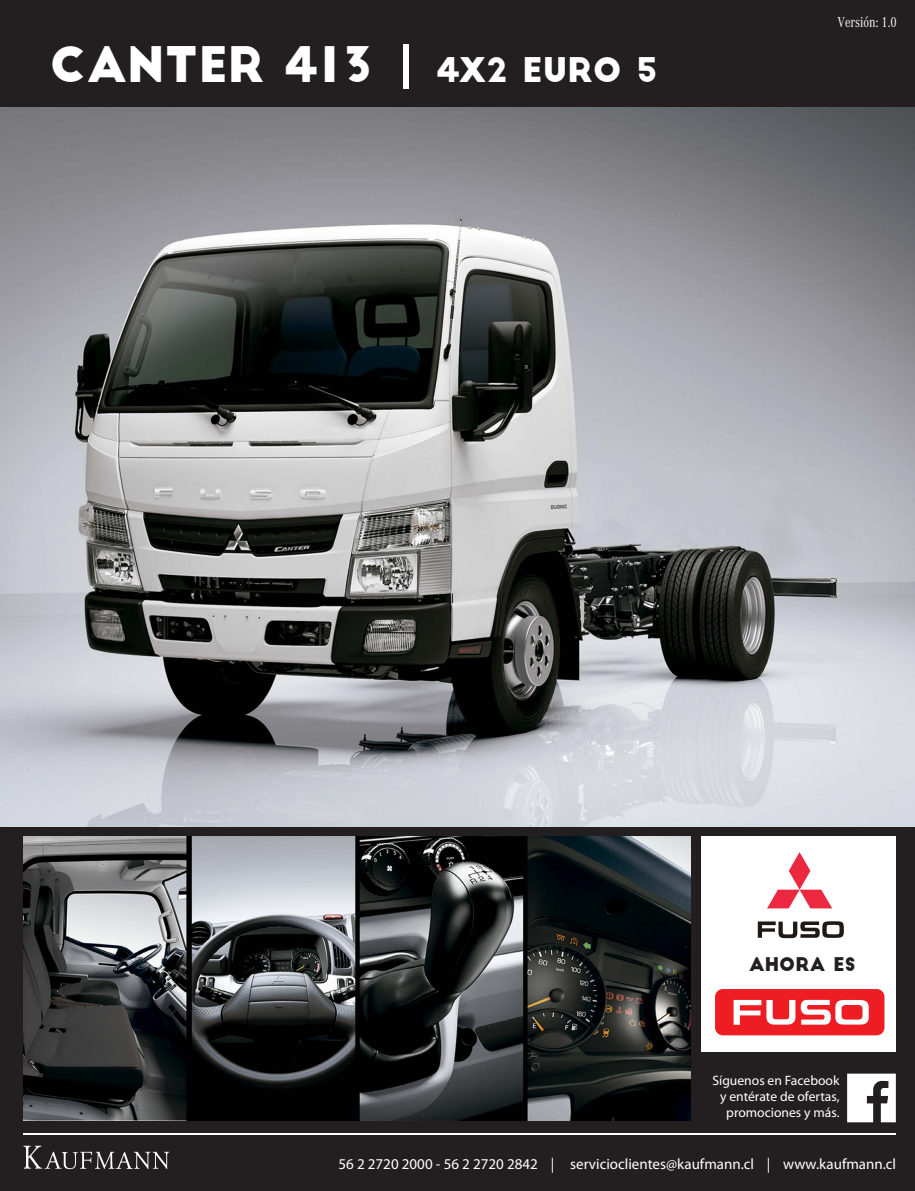
<style>
.page{position:relative;width:915px;height:1191px;background:#fff}
.page>*{position:absolute;margin:0;border:0;box-sizing:border-box;transform-origin:0 0}
.t1{font:47.85px "Big John";color:#fff}
.t2{font:33.3px "Big John";color:#fff}
.t3{font:18.45px "Big John";color:#231f20}
.t4{font:15px "Myriad Pro";color:#fff}
.t5{font:15px "Corporate A";color:#fff;scale:.8 1}
.t6{font:13.65px/16.4px "Myriad Pro";color:#fff;text-align:right}
</style>
<div class="page">
<img style="left:0;top:107px;width:914px;height:720px">
<div style="left:0;top:827px;width:914px;height:364px;background:#231f20"></div>
<div style="left:0;top:0;width:914px;height:107px;background:#231f20"></div>
<svg style="left:23px;top:1145px;width:146px;height:24px"></svg>
<div style="left:701px;top:836px;width:194px;height:216px;background:#fff"></div>
<svg style="left:757px;top:921px;width:86px;height:17px"></svg>
<svg style="left:767px;top:852px;width:65px;height:56px"></svg>
<div style="left:714px;top:989px;width:170px;height:46px;background:#ee1d23;border-radius:8px"></div>
<svg style="left:733px;top:1000px;width:135px;height:24px"></svg>
<hr style="left:24px;top:1132px;width:871px;height:2px;background:#fff">
<img style="left:24px;top:836px;width:666px;height:284px">
<svg style="left:847px;top:1073px;width:48px;height:49px"></svg>
<div style="left:403px;top:44px;width:5px;height:44px;background:#fff"></div>
<h1 class="t1" style="left:50px;top:43px;width:324px">CANTER 413</h1>
<h2 class="t2" style="left:437px;top:55px;width:222px">4X2 EURO 5</h2>
<p class="t5" style="left:837px;top:14px;width:76px">Versión: 1.0</p>
<p class="t3" style="left:749px;top:956px;width:108px">AHORA ES</p>
<p class="t6" style="left:712px;top:1071px;width:129px">Síguenos en Facebook y entérate de ofertas, promociones y más.</p>
<p class="t4" style="left:338px;top:1154px;width:559px">56 2 2720 2000 - 56 2 2720 2842 | servicioclientes@kaufmann.cl | www.kaufmann.cl</p>
</div>
